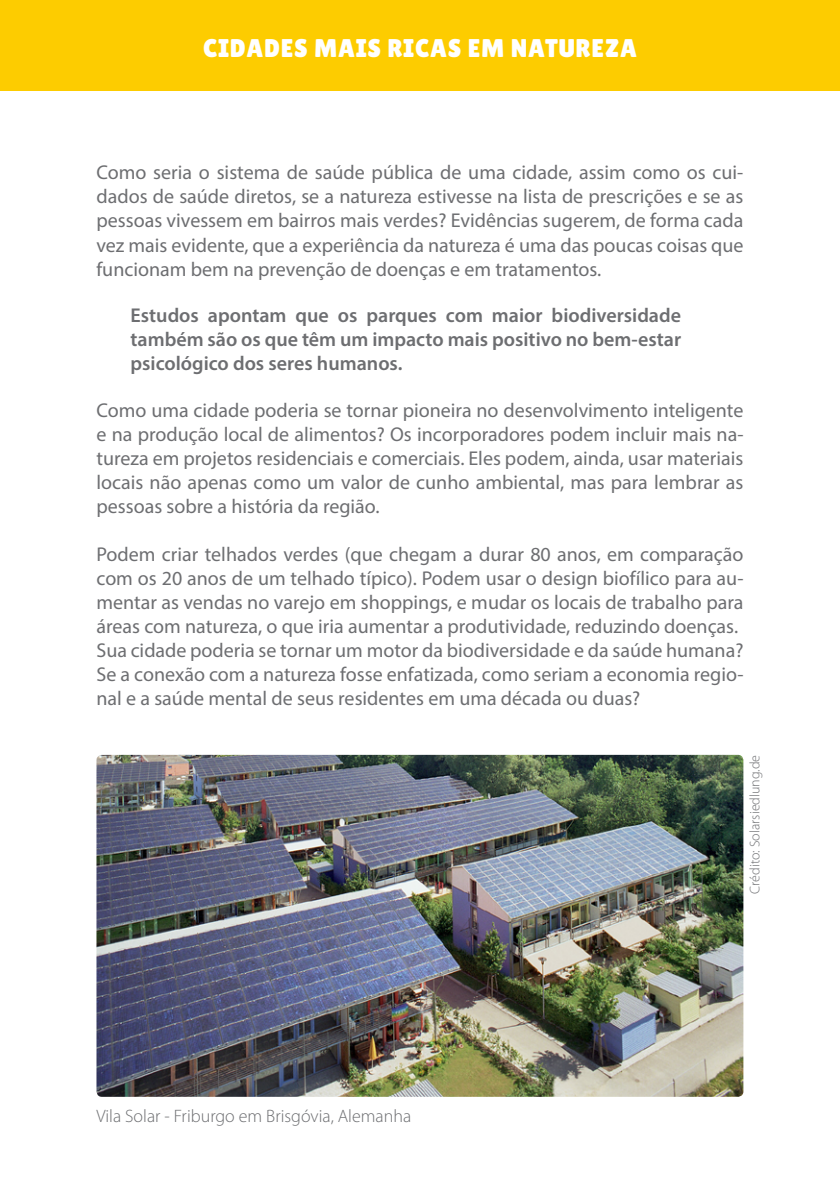
<style>
.page{position:relative;width:840px;height:1191px;background:#fff}
.page>*{position:absolute;margin:0;border:0;box-sizing:border-box;transform-origin:0 0}
.t1{font:25.6px "Lilita One";letter-spacing:.03em;color:#fff}
.t2{font:20px/24px "Myriad Pro";color:#6d6e71;text-align:justify}
.t3{font:600 20px/24px "Myriad Pro";color:#6d6e71;text-align:justify}
.t4{font:300 18px "Myriad Pro";color:#6d6e71}
.t5{font:300 14px "Myriad Pro";color:#6d6e71}
</style>
<div class="page">
<img style="left:96px;top:755px;width:647px;height:341px">
<div style="left:0;top:0;width:839px;height:91px;background:#fdcc00"></div>
<p class="t1" style="left:203px;top:34px;width:435px">CIDADES MAIS RICAS EM NATUREZA</p>
<p class="t2" style="left:96px;top:160px;width:648px">Como seria o sistema de saúde pública de uma cidade, assim como os cui&shy;dados de saúde diretos, se a natureza estivesse na lista de prescrições e se as pessoas vivessem em bairros mais verdes? Evidências sugerem, de forma cada vez mais evidente, que a experiência da natureza é uma das poucas coisas que funcionam bem na prevenção de doenças e em tratamentos.</p>
<p class="t3" style="left:130px;top:303px;width:551px">Estudos apontam que os parques com maior biodiversidade também são os que têm um impacto mais positivo no bem-estar psicológico dos seres humanos.</p>
<p class="t2" style="left:96px;top:398px;width:648px">Como uma cidade poderia se tornar pioneira no desenvolvimento inteligente e na produção local de alimentos? Os incorporadores podem incluir mais na&shy;tureza em projetos residenciais e comerciais. Eles podem, ainda, usar materiais locais não apenas como um valor de cunho ambiental, mas para lembrar as pessoas sobre a história da região.</p>
<p class="t2" style="left:96px;top:542px;width:648px;text-align:left">Podem criar telhados verdes (que chegam a durar 80 anos, em comparação com os 20 anos de um telhado típico). Podem usar o design biofílico para au&shy;mentar as vendas no varejo em shoppings, e mudar os locais de trabalho para áreas com natureza, o que iria aumentar a produtividade, reduzindo doenças.<br>Sua cidade poderia se tornar um motor da biodiversidade e da saúde humana?<br>Se a conexão com a natureza fosse enfatizada, como seriam a economia regio&shy;nal e a saúde mental de seus residentes em uma década ou duas?</p>
<p class="t4" style="left:96px;top:1105px;width:316px">Vila Solar - Friburgo em Brisgóvia, Alemanha</p>
<p class="t5" style="left:746px;top:893px;width:140px;rotate:-90deg">Crédito: Solarsiedlung.de</p>
</div>
